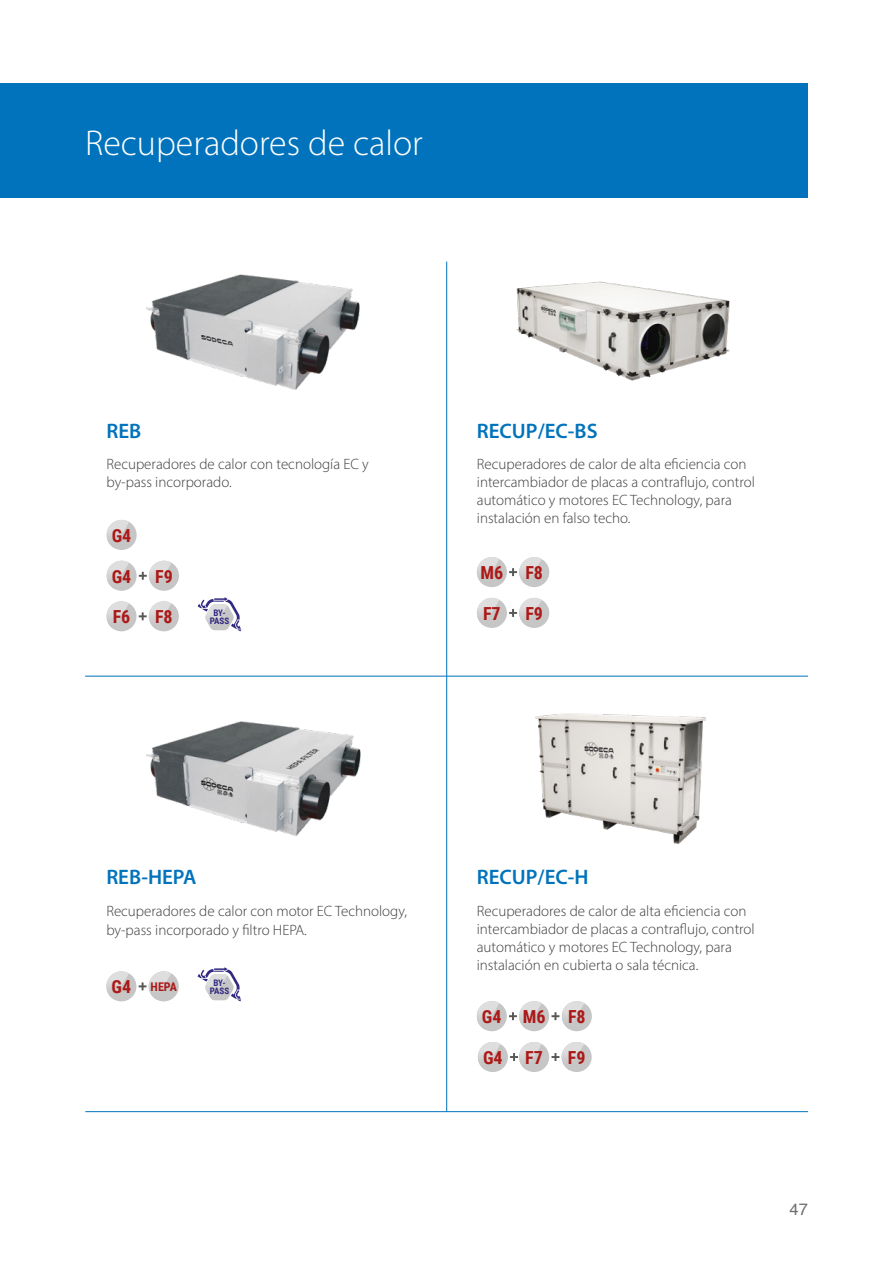
<style>
.page{position:relative;width:893px;height:1263px;background:#fff}
.page>*{position:absolute;margin:0;border:0;box-sizing:border-box;transform-origin:0 0}
.t1{font:300 36px "Myriad Pro";color:#fff}
.t2{font:600 21px "Myriad Pro";color:#0073bc}
.t3{font:700 18px "Roboto Condensed";color:#ac1917}
.t4{font:16.5px "Helvetica";color:#706f6f}
.t5{font:300 15px/18px "Myriad Pro";color:#3c3c3b}
.t6{font:700 12px "Roboto Condensed";color:#ac1917}
.t7{font:700 9px/7.5px "Roboto Condensed";letter-spacing:-.015em;color:#322a81;text-align:center}
.s1{font-size:18px}
</style>
<div class="page">
<img style="left:516px;top:281px;width:214px;height:100px">
<img style="left:535px;top:713px;width:171px;height:131px">
<img style="left:146px;top:274px;width:214px;height:116px">
<div style="left:0;top:83px;width:808px;height:115px;background:#0073bc"></div>
<hr style="left:446px;top:261px;width:1px;height:851px;background:#0073bc">
<hr style="left:85px;top:676px;width:723px;height:1px;background:#0073bc">
<hr style="left:85px;top:1111px;width:723px;height:1px;background:#0073bc">
<img style="left:146px;top:721px;width:215px;height:115px">
<svg style="left:139px;top:982px;width:8px;height:8px"></svg>
<div style="left:106px;top:971px;width:30px;height:30px;background:#c6c6c6;border-radius:50%"></div>
<img style="left:107px;top:971px;width:22px;height:28px">
<div style="left:149px;top:971px;width:30px;height:30px;background:#c6c6c6;border-radius:50%"></div>
<img style="left:149px;top:971px;width:22px;height:28px">
<svg style="left:197px;top:967px;width:44px;height:34px"></svg>
<svg style="left:509px;top:609px;width:8px;height:8px"></svg>
<div style="left:477px;top:598px;width:30px;height:30px;background:#c6c6c6;border-radius:50%"></div>
<img style="left:477px;top:598px;width:22px;height:28px">
<div style="left:519px;top:598px;width:30px;height:30px;background:#c6c6c6;border-radius:50%"></div>
<img style="left:519px;top:598px;width:23px;height:28px">
<svg style="left:509px;top:568px;width:8px;height:8px"></svg>
<div style="left:477px;top:557px;width:30px;height:30px;background:#c6c6c6;border-radius:50%"></div>
<img style="left:477px;top:557px;width:22px;height:28px">
<div style="left:519px;top:557px;width:30px;height:30px;background:#c6c6c6;border-radius:50%"></div>
<img style="left:519px;top:557px;width:23px;height:28px">
<svg style="left:139px;top:572px;width:8px;height:8px"></svg>
<div style="left:107px;top:561px;width:30px;height:30px;background:#c6c6c6;border-radius:50%"></div>
<img style="left:107px;top:561px;width:22px;height:28px">
<div style="left:149px;top:561px;width:30px;height:30px;background:#c6c6c6;border-radius:50%"></div>
<img style="left:149px;top:561px;width:22px;height:28px">
<div style="left:107px;top:520px;width:30px;height:30px;background:#c6c6c6;border-radius:50%"></div>
<img style="left:107px;top:520px;width:22px;height:28px">
<svg style="left:139px;top:612px;width:8px;height:8px"></svg>
<div style="left:106px;top:601px;width:31px;height:30px;background:#c6c6c6;border-radius:50%"></div>
<img style="left:107px;top:601px;width:22px;height:28px">
<div style="left:149px;top:601px;width:30px;height:30px;background:#c6c6c6;border-radius:50%"></div>
<img style="left:149px;top:601px;width:22px;height:28px">
<svg style="left:198px;top:597px;width:43px;height:34px"></svg>
<svg style="left:551px;top:1053px;width:8px;height:8px"></svg>
<svg style="left:509px;top:1012px;width:8px;height:8px"></svg>
<div style="left:477px;top:1001px;width:30px;height:30px;background:#c6c6c6;border-radius:50%"></div>
<img style="left:477px;top:1001px;width:22px;height:28px">
<div style="left:519px;top:1001px;width:30px;height:30px;background:#c6c6c6;border-radius:50%"></div>
<img style="left:519px;top:1001px;width:23px;height:28px">
<div style="left:562px;top:1042px;width:30px;height:30px;background:#c6c6c6;border-radius:50%"></div>
<img style="left:562px;top:1042px;width:22px;height:28px">
<svg style="left:551px;top:1012px;width:8px;height:8px"></svg>
<div style="left:562px;top:1001px;width:30px;height:30px;background:#c6c6c6;border-radius:50%"></div>
<img style="left:562px;top:1001px;width:22px;height:28px">
<div style="left:519px;top:1042px;width:30px;height:30px;background:#c6c6c6;border-radius:50%"></div>
<img style="left:520px;top:1042px;width:22px;height:28px">
<svg style="left:510px;top:1053px;width:8px;height:8px"></svg>
<div style="left:478px;top:1042px;width:30px;height:30px;background:#c6c6c6;border-radius:50%"></div>
<img style="left:478px;top:1042px;width:22px;height:28px">
<h1 class="t1" style="left:85px;top:121px;width:339px">Recuperadores de calor</h1>
<h2 class="t2" style="left:106px;top:418px;width:36px">REB</h2>
<p class="t5" style="left:106px;top:455px;width:264px">Recuperadores de calor con tecnología EC y by-pass incorporado.</p>
<h2 class="t2" style="left:477px;top:418px;width:122px">RECUP/EC-BS</h2>
<p class="t5" style="left:477px;top:455px;width:279px">Recuperadores de calor de alta eficiencia con intercambiador de placas a contraflujo, control automático y motores EC Technology, para instalación en falso techo.</p>
<p class="t3" style="left:112px;top:523px;width:21px">G4</p>
<p class="t3" style="left:112px;top:564px;width:21px">G4</p>
<p class="t3" style="left:155px;top:564px;width:19px">F9</p>
<p class="t3" style="left:113px;top:604px;width:19px">F6</p>
<p class="t7" style="left:213px;top:609px;width:14px">BY-</p>
<p class="t3" style="left:155px;top:604px;width:19px">F8</p>
<p class="t7" style="left:210px;top:617px;width:21px">PASS</p>
<p class="t3" style="left:480px;top:560px;width:64px">M6 F8</p>
<p class="t3" style="left:525px;top:601px;width:19px">F9</p>
<p class="t3" style="left:483px;top:601px;width:19px">F7</p>
<h2 class="t2" style="left:106px;top:864px;width:92px">REB-HEPA</h2>
<p class="t5" style="left:106px;top:901px;width:302px;line-height:19.5px">Recuperadores de calor con motor EC Technology, by-pass incorporado y filtro HEPA.</p>
<p class="t6" style="left:112px;top:978px;width:67px"><span class="s1">G4</span> HEPA</p>
<p class="t7" style="left:210px;top:979px;width:21px">BY-<br>PASS</p>
<h2 class="t2" style="left:477px;top:864px;width:113px">RECUP/EC-H</h2>
<p class="t5" style="left:477px;top:901px;width:279px">Recuperadores de calor de alta eficiencia con intercambiador de placas a contraflujo, control automático y motores EC Technology, para instalación en cubierta o sala técnica.</p>
<p class="t3" style="left:482px;top:1004px;width:65px">G4 M6</p>
<p class="t3" style="left:483px;top:1045px;width:21px">G4</p>
<p class="t3" style="left:525px;top:1045px;width:19px">F7</p>
<p class="t3" style="left:568px;top:1004px;width:19px">F8</p>
<p class="t3" style="left:568px;top:1045px;width:19px">F9</p>
<p class="t4" style="left:790px;top:1196px;width:20px">47</p>
</div>
